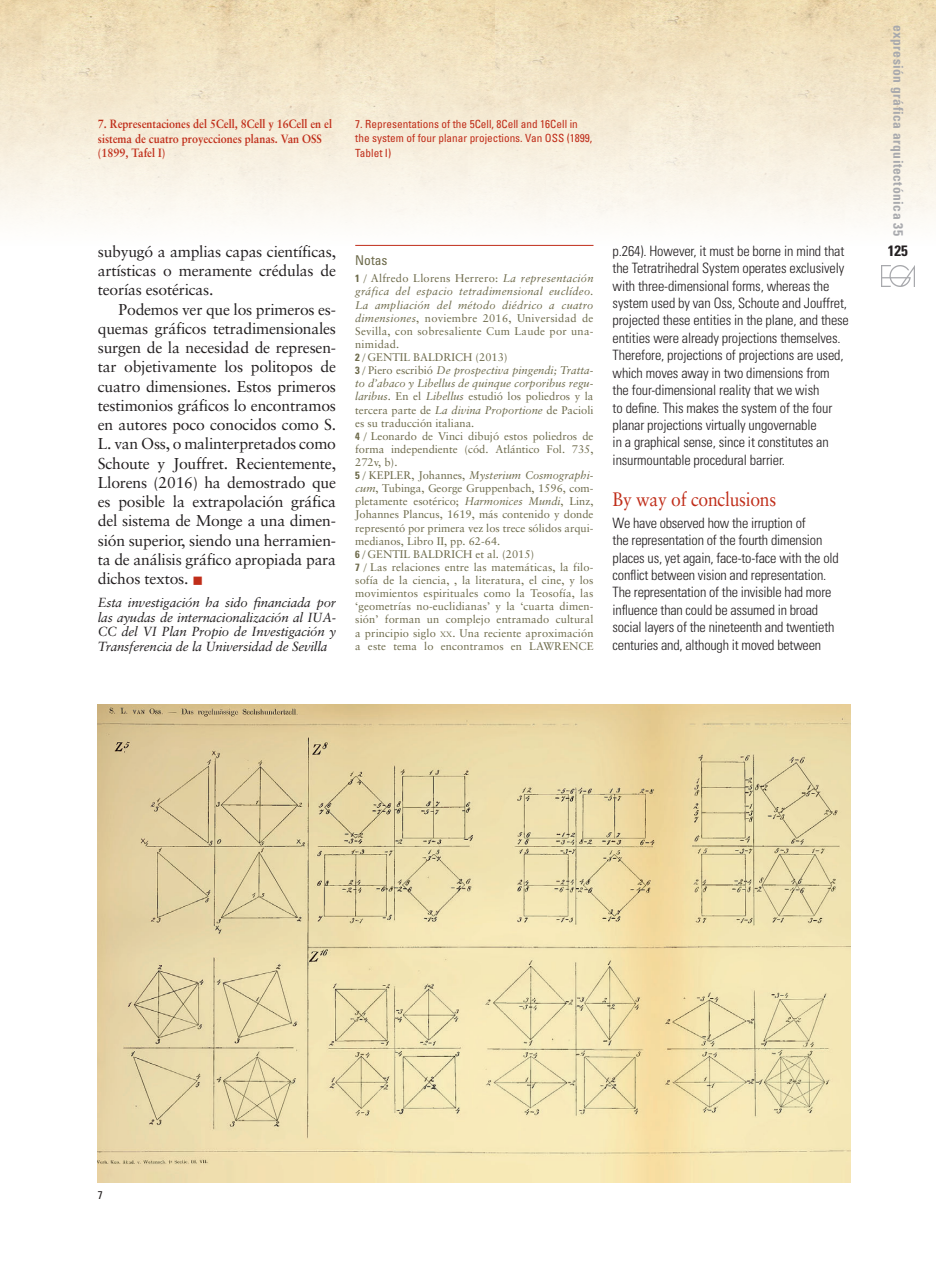
<style>
.page{position:relative;width:936px;height:1276px;background:#fff}
.page>*{position:absolute;margin:0;border:0;box-sizing:border-box;transform-origin:0 0}
.TITULAR_1_INGLES{font:19.5px "Sabon";letter-spacing:-.015em;color:#c02d19;scale:.9 1}
.t1{font:15.75px/19.2px "Sabon";letter-spacing:-.015em;color:#231f20;text-align:justify}
.t2{font:700 condensed 15px "Univers";color:#231f20}
.t3{font:300 condensed 14.25px/17.4px "Univers";letter-spacing:-.01em;color:#231f20}
.t4{font:700 condensed 13.5px "Univers";letter-spacing:.035em;color:#a8a9ad}
.t5{font:condensed 13.5px "Univers";color:#6d6a4a}
.t6{font:italic 13.2px/14.7px "Sabon";letter-spacing:-.015em;color:#231f20;text-align:justify}
.t7{font:700 12px/14.2px "Sabon";color:#c02d19;scale:.9 1}
.t8{font:condensed 11.25px/14.2px "Univers";color:#c02d19}
.PIES_DE_FOTO_INGLES{font:condensed 11.25px "Univers";color:#231f20}
.t9{font:11.1px/13px "Sabon";color:#6d6a4a;text-align:justify}
.t10{font:italic 11.1px/13px "Sabon";letter-spacing:.01em;color:#6d6a4a;text-align:justify}
.s1{color:#c02d19}
.s2{font-family:"Univers";font-weight:700;font-style:normal;font-stretch:condensed;font-size:10.5px}
.s3{font-family:"Univers";font-weight:300;font-style:normal;font-stretch:condensed;font-size:10.5px}
.s4{font-style:normal}
.s5{font-family:"Univers";font-weight:700;font-stretch:condensed;font-size:10.5px}
.s6{font-family:"Univers";font-weight:300;font-stretch:condensed;font-size:10.5px}
.s7{font-style:italic}
.s8{font-size:7.8px}
</style>
<div class="page">
<img style="left:0;top:0;width:935px;height:246px">
<hr style="left:355px;top:245px;width:238px;height:1px;background:#c02d19">
<img style="left:98px;top:704px;width:752px;height:479px">
<img style="left:881px;top:265px;width:33px;height:21px">
<p class="t7" style="left:98px;top:117px;width:262px">7. Representaciones del 5Cell, 8Cell y 16Cell en el sistema de cuatro proyecciones planas. Van OSS (1899, Tafel I)</p>
<p class="t8" style="left:355px;top:117px;width:239px">7. Representations of the 5Cell, 8Cell and 16Cell in the system of four planar projections. Van OSS (1899,<br>Tablet I)</p>
<p class="t1" style="left:98px;top:241px;width:240px">subyugó a amplias capas científicas, artísticas o meramente crédulas de teorías esotéricas.</p>
<p class="t1" style="left:98px;top:299px;width:240px;text-indent:21px">Podemos ver que los primeros es&shy;quemas gráficos tetradimensionales surgen de la necesidad de represen&shy;tar objetivamente los politopos de cuatro dimensiones. Estos primeros testimonios gráficos lo encontramos en autores poco conocidos como S.<br>L. van Oss, o malinterpretados como Schoute y Jouffret. Recientemente, Llorens (2016) ha demostrado que es posible la extrapolación gráfica del sistema de Monge a una dimen&shy;sión superior, siendo una herramien&shy;ta de análisis gráfico apropiada para dichos textos. <span class="s1">■</span></p>
<p class="t6" style="left:98px;top:595px;width:240px">Esta investigación ha sido financiada por las ayudas de internacionalización al IUA-CC del VI Plan Propio de Investigación y Transferencia de la Universidad de Sevilla</p>
<p class="t5" style="left:355px;top:251px;width:34px">Notas</p>
<p class="t10" style="left:355px;top:272px;width:240px"><span class="s2">1</span> <span class="s3">/</span> <span class="s4">Alfredo Llorens Herrero:</span> La representación gráfica del espacio tetradimensional euclídeo.<br>La ampliación del método diédrico a cuatro dimensiones<span class="s4">, noviembre 2016, Universidad de Sevilla, con sobresaliente Cum Laude por una&shy;nimidad.</span></p>
<p class="t9" style="left:355px;top:350px;width:154px"><span class="s5">2</span> <span class="s6">/</span> GENTIL BALDRICH (2013)</p>
<p class="t10" style="left:355px;top:364px;width:240px"><span class="s2">3</span> <span class="s3">/</span> <span class="s4">Piero escribió</span> De prospectiva pingendi; Tratta&shy;to d’abaco y Libellus de quinque corporibus regu&shy;laribus<span class="s4">. En el</span> Libellus <span class="s4">estudió los poliedros y la tercera parte de</span> La divina Proportione <span class="s4">de Pacioli es su traducción italiana.</span></p>
<p class="t9" style="left:355px;top:429px;width:240px"><span class="s5">4</span> <span class="s6">/</span> Leonardo de Vinci dibujó estos poliedros de forma independiente (cód. Atlántico Fol. 735, 272v, b).</p>
<p class="t9" style="left:355px;top:468px;width:240px"><span class="s5">5</span> <span class="s6">/</span> KEPLER, Johannes, <span class="s7">Mysterium Cosmographi&shy;cum</span>, Tubinga, George Gruppenbach, 1596, com&shy;pletamente esotérico; <span class="s7">Harmonices Mundi</span>, Linz, Johannes Plancus, 1619, más contenido y donde representó por primera vez los trece sólidos arqui&shy;medianos, Libro II, pp. 62-64.</p>
<p class="t9" style="left:355px;top:547px;width:180px"><span class="s5">6</span> <span class="s6">/</span> GENTIL BALDRICH et al. (2015)</p>
<p class="t9" style="left:355px;top:560px;width:240px"><span class="s5">7</span> <span class="s6">/</span> Las relaciones entre las matemáticas, la filo&shy;sofía de la ciencia, , la literatura, el cine, y los movimientos espirituales como la Teosofía, las ‘geometrías no-euclidianas’ y la ‘cuarta dimen&shy;sión’ forman un complejo entramado cultural a principio siglo <span class="s8">xx</span>. Una reciente aproximación a este tema lo encontramos en LAWRENCE</p>
<p class="t3" style="left:612px;top:242px;width:238px">p.264). However, it must be borne in mind that the Tetratrihedral System operates exclusively with three-dimensional forms, whereas the system used by van Oss, Schoute and Jouffret, projected these entities in the plane, and these entities were already projections themselves.<br>Therefore, projections of projections are used, which moves away in two dimensions from the four-dimensional reality that we wish<br>to define. This makes the system of the four planar projections virtually ungovernable<br>in a graphical sense, since it constitutes an insurmountable procedural barrier.</p>
<p class="TITULAR_1_INGLES" style="left:612px;top:488px;width:183px">By way of conclusions</p>
<p class="t3" style="left:612px;top:514px;width:227px">We have observed how the irruption of<br>the representation of the fourth dimension places us, yet again, face-to-face with the old conflict between vision and representation.<br>The representation of the invisible had more influence than could be assumed in broad social layers of the nineteenth and twentieth centuries and, although it moved between</p>
<p class="t4" style="left:906px;top:25px;width:213px;rotate:90deg">expresión gráfica arquitectónica 35</p>
<p class="t2" style="left:887px;top:242px;width:21px">125</p>
<p class="PIES_DE_FOTO_INGLES" style="left:98px;top:1187px;width:6px">7</p>
</div>
